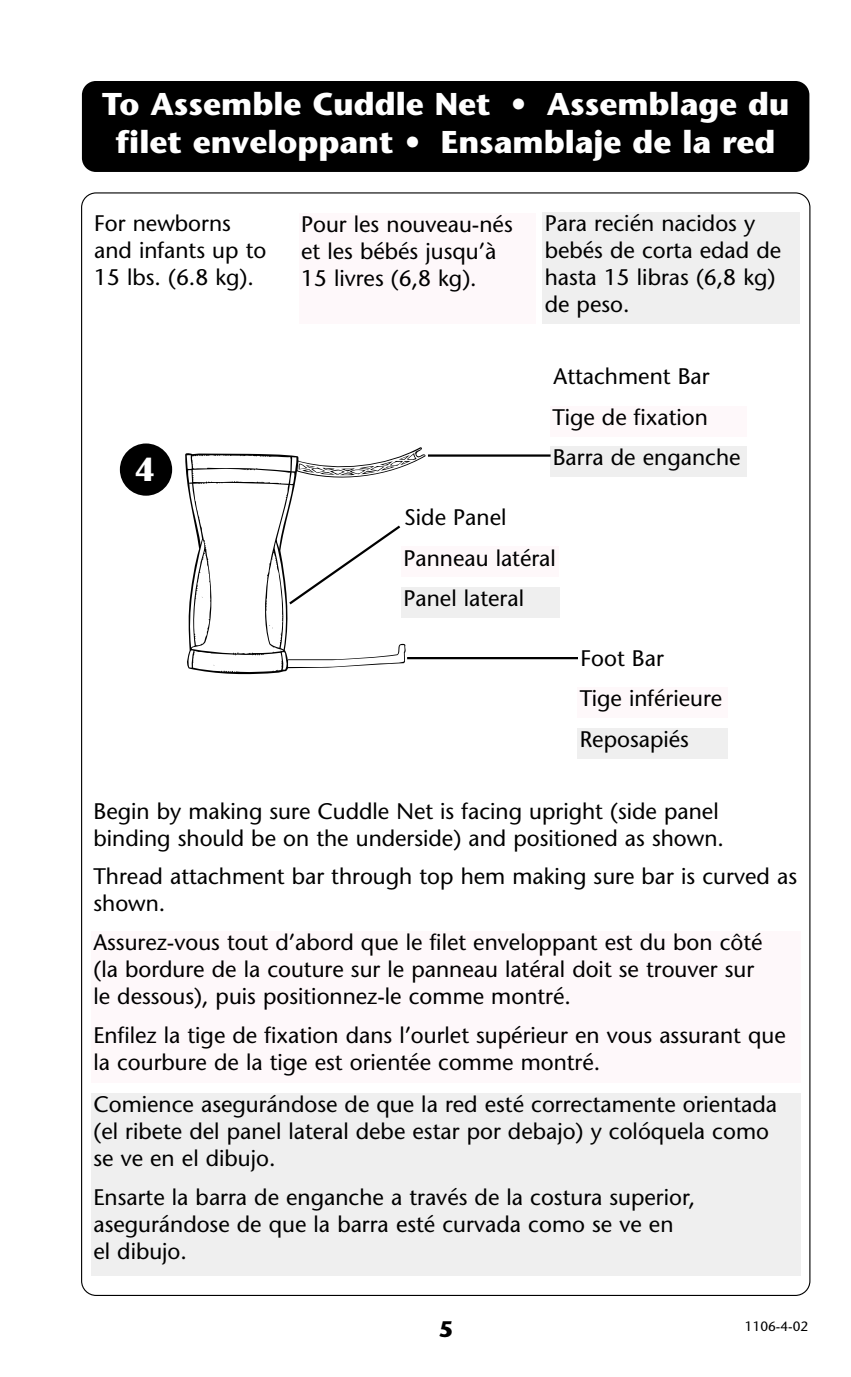
<style>
.page{position:relative;width:851px;height:1377px;background:#fff}
.page>*{position:absolute;margin:0;border:0;box-sizing:border-box;transform-origin:0 0}
.t1{font:700 34.65px "Britannic";color:#fff}
.t2{font:700 31.5px/37.8px "Stone Sans";color:#fff;text-align:center}
.t3{font:22.5px/27px "Stone Sans";color:#000}
.t4{font:700 22.5px "Stone Sans";color:#000}
.t5{font:13.5px "Stone Sans";color:#000}
</style>
<div class="page">
<div style="left:82px;top:81px;width:727px;height:91px;background:#000;border-radius:14px"></div>
<div style="left:550px;top:406px;width:196px;height:30px;background:#fef8fa"></div>
<div style="left:550px;top:447px;width:196px;height:30px;background:#efefef"></div>
<div style="left:120px;top:443px;width:52px;height:53px;background:#000;border-radius:50%"></div>
<svg style="left:187px;top:449px;width:237px;height:224px"></svg>
<hr style="left:428px;top:454px;width:122px;height:3px;background:#000">
<hr style="left:407px;top:657px;width:174px;height:2px;background:#000">
<div style="left:542px;top:213px;width:258px;height:111px;background:#efefef"></div>
<div style="left:299px;top:213px;width:237px;height:111px;background:#fef8fa"></div>
<div style="left:401px;top:547px;width:157px;height:30px;background:#fef8fa"></div>
<div style="left:401px;top:587px;width:158px;height:31px;background:#efefef"></div>
<div style="left:402px;top:506px;width:157px;height:31px;background:#fff"></div>
<div style="left:577px;top:687px;width:151px;height:31px;background:#fef8fa"></div>
<div style="left:577px;top:728px;width:151px;height:30px;background:#efefef"></div>
<div style="left:578px;top:647px;width:150px;height:30px;background:#fff"></div>
<div style="left:91px;top:932px;width:709px;height:151px;background:#fef8fa"></div>
<div style="left:91px;top:1094px;width:709px;height:182px;background:#efefef"></div>
<h2 class="t2" style="left:102px;top:89px;width:689px">To Assemble Cuddle Net • Assemblage du filet enveloppant • Ensamblaje de la red</h2>
<p class="t3" style="left:94px;top:212px;width:174px">For newborns and infants up to<br>15 lbs. (6.8 kg).</p>
<p class="t3" style="left:544px;top:212px;width:238px">Para recién nacidos y bebés de corta edad de hasta 15 libras (6,8 kg) de peso.</p>
<p class="t3" style="left:301px;top:213px;width:213px">Pour les nouveau-nés et les bébés jusqu’à<br>15 livres (6,8 kg).</p>
<h1 class="t1" style="left:134px;top:452px;width:23px">4</h1>
<p class="t3" style="left:553px;top:365px;width:158px">Attachment Bar</p>
<p class="t3" style="left:404px;top:506px;width:104px">Side Panel</p>
<p class="t3" style="left:552px;top:399px;width:189px;line-height:40.5px">Tige de fixation<br>Barra de enganche</p>
<p class="t3" style="left:403px;top:540px;width:154px;line-height:40.5px">Panneau latéral<br>Panel lateral</p>
<p class="t3" style="left:580px;top:647px;width:85px">Foot Bar</p>
<p class="t3" style="left:579px;top:680px;width:144px;line-height:40.5px">Tige inférieure<br>Reposapiés</p>
<p class="t3" style="left:93px;top:800px;width:632px">Begin by making sure Cuddle Net is facing upright (side panel binding should be on the underside) and positioned as shown.</p>
<p class="t3" style="left:93px;top:865px;width:705px">Thread attachment bar through top hem making sure bar is curved as shown.</p>
<p class="t3" style="left:93px;top:931px;width:670px">Assurez-vous tout d’abord que le filet enveloppant est du bon côté (la bordure de la couture sur le panneau latéral doit se trouver sur le dessous), puis positionnez-le comme montré.</p>
<p class="t3" style="left:93px;top:1024px;width:694px">Enfilez la tige de fixation dans l’ourlet supérieur en vous assurant que la courbure de la tige est orientée comme montré.</p>
<p class="t3" style="left:93px;top:1093px;width:685px">Comience asegurándose de que la red esté correctamente orientada (el ribete del panel lateral debe estar por debajo) y colóquela como se ve en el dibujo.</p>
<p class="t3" style="left:93px;top:1186px;width:603px">Ensarte la barra de enganche a través de la costura superior, asegurándose de que la barra esté curvada como se ve en el dibujo.</p>
<p class="t4" style="left:438px;top:1321px;width:16px">5</p>
<p class="t5" style="left:745px;top:1321px;width:65px">1106-4-02</p>
</div>
